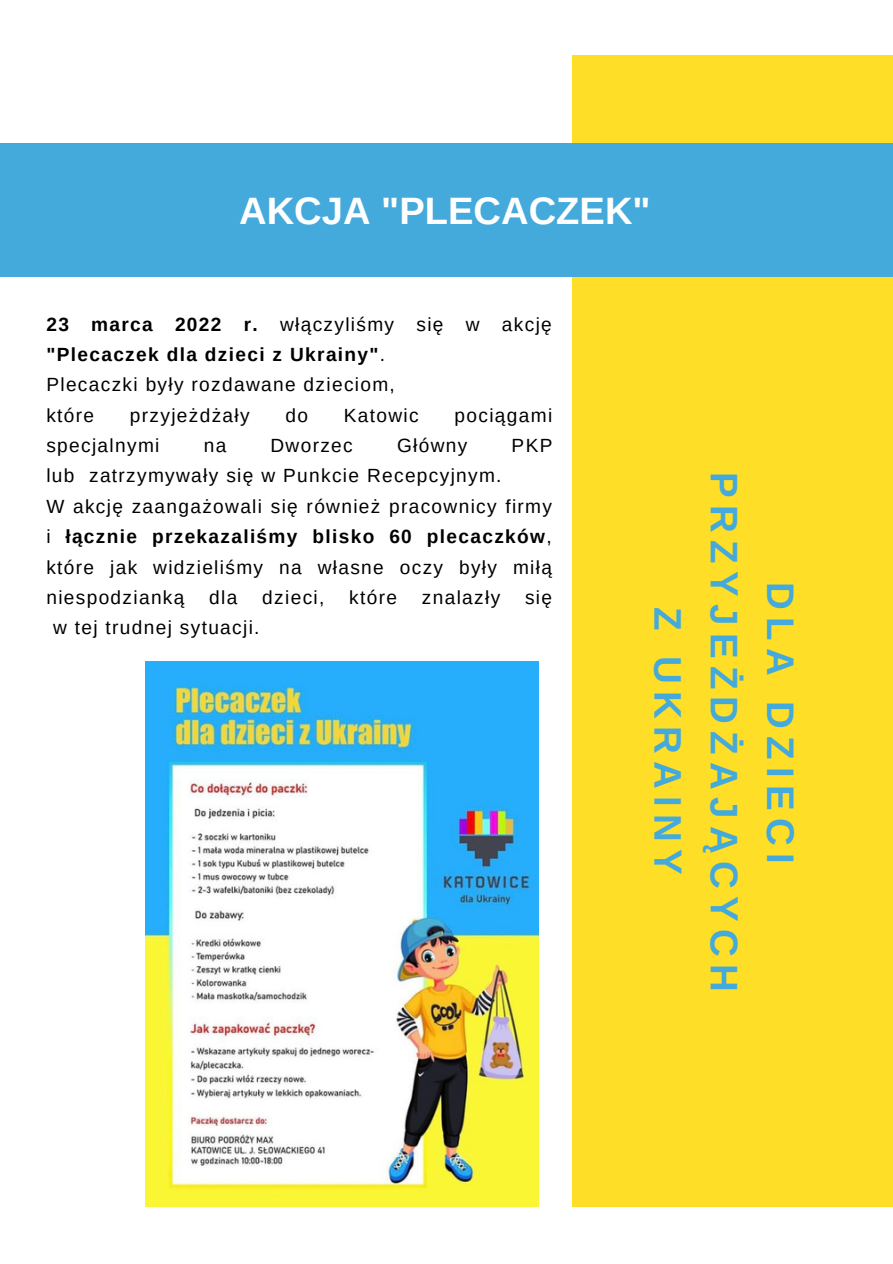
<style>
.page{position:relative;width:893px;height:1264px;background:#fff}
.page>*{position:absolute;margin:0;border:0;box-sizing:border-box;transform-origin:0 0}
.t1{font:700 38.4px/56.2px "Arimo";letter-spacing:.19em;color:#44a9db;text-align:center}
.t2{font:700 38.1px "Arimo";color:#fff}
.t3{font:19.05px/30.3px "Arimo";letter-spacing:.07em;color:#000}
.s1{font-weight:700}
</style>
<div class="page">
<div style="left:572px;top:56px;width:320px;height:1151px;background:#ffde27"></div>
<div style="left:0;top:143px;width:892px;height:133px;background:#44a9db"></div>
<img style="left:145px;top:662px;width:393px;height:544px">
<h2 class="t2" style="left:239px;top:190px;width:413px">AKCJA "PLECACZEK"</h2>
<p class="t3" style="left:46px;top:309px;width:507px"><span class="s1">23 marca 2022 r.</span> włączyliśmy się w akcję <span class="s1">"Plecaczek dla dzieci z Ukrainy"</span>.<br>Plecaczki były rozdawane dzieciom,<br>które</p>
<p class="t3" style="left:130px;top:400px;width:121px">przyjeżdżały</p>
<p class="t3" style="left:285px;top:400px;width:24px">do</p>
<p class="t3" style="left:344px;top:400px;width:76px">Katowic</p>
<p class="t3" style="left:454px;top:400px;width:99px">pociągami</p>
<p class="t3" style="left:46px;top:430px;width:115px">specjalnymi</p>
<p class="t3" style="left:204px;top:430px;width:24px">na</p>
<p class="t3" style="left:270px;top:430px;width:84px">Dworzec</p>
<p class="t3" style="left:397px;top:430px;width:72px">Główny</p>
<p class="t3" style="left:511px;top:430px;width:42px">PKP</p>
<p class="t3" style="left:46px;top:460px;width:507px">lub zatrzymywały się w Punkcie Recepcyjnym.<br>W akcję zaangażowali się również pracownicy firmy i <span class="s1">łącznie przekazaliśmy blisko 60 plecaczków</span>, które jak widzieliśmy na własne oczy były miłą niespodzianką</p>
<p class="t3" style="left:209px;top:582px;width:30px">dla</p>
<p class="t3" style="left:262px;top:582px;width:64px">dzieci,</p>
<p class="t3" style="left:349px;top:582px;width:49px">które</p>
<p class="t3" style="left:422px;top:582px;width:80px">znalazły</p>
<p class="t3" style="left:525px;top:582px;width:29px">się</p>
<p class="t3" style="left:53px;top:612px;width:208px">w tej trudnej sytuacji.</p>
<h1 class="t1" style="left:808px;top:472px;width:521px;rotate:90deg">DLA DZIECI<br>PRZYJEŻDŻAJĄCYCH<br>Z UKRAINY</h1>
</div>
